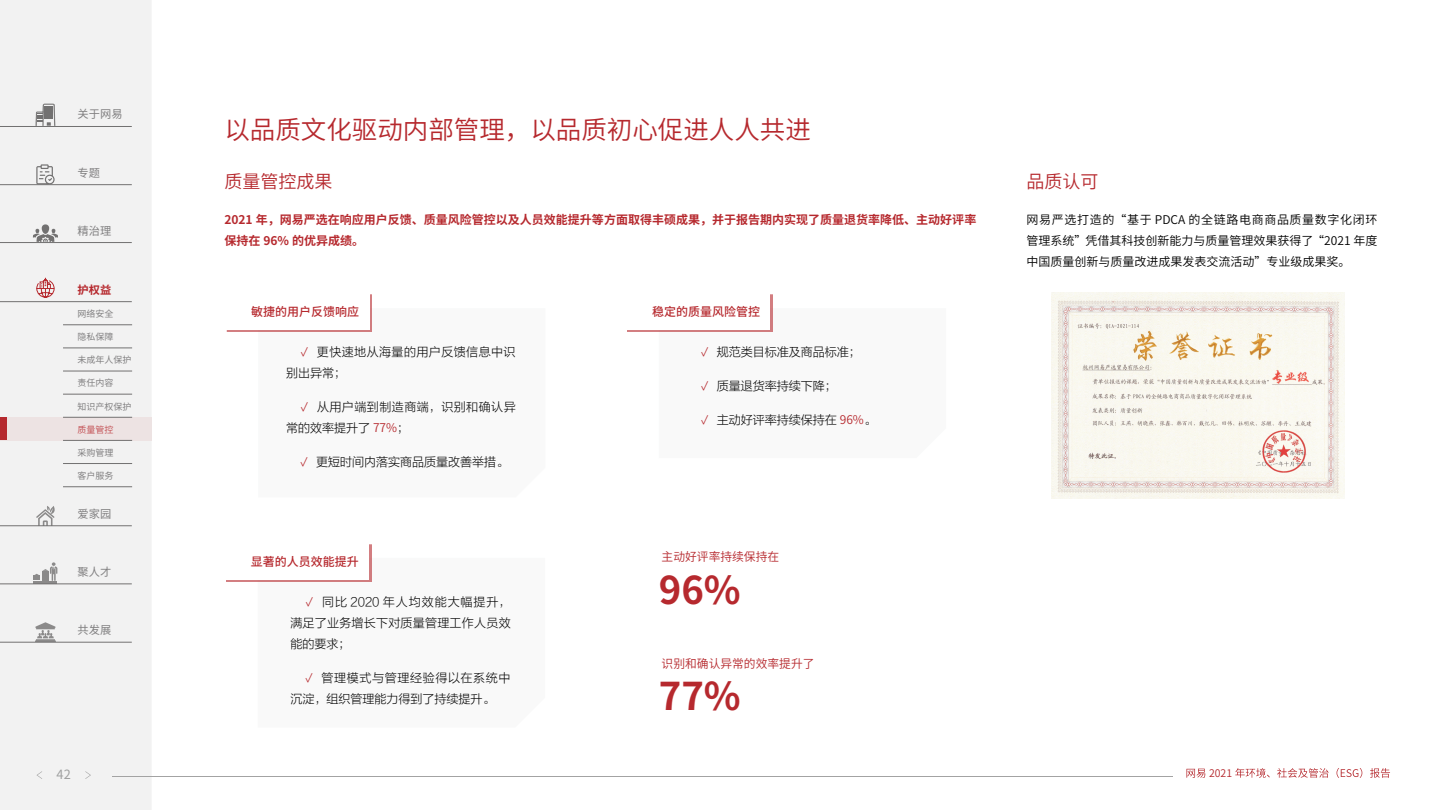
<style>
.page{position:relative;width:1440px;height:810px;background:#fff}
.page>*{position:absolute;margin:0;border:0;box-sizing:border-box;transform-origin:0 0}
.t1{font:700 38.25px "Source Han Sans SC";color:#b6292e}
.t2{font:25.5px "Source Han Sans SC";color:#b6292e}
.t3{font:18px "Source Han Sans SC";color:#b6292e}
.t4{font:12.75px "Source Han Sans SC";color:#9fa0a0}
.t5{font:12px/21px "FZLTXHJW GB1 0";color:#000;text-align:justify}
.t6{font:12px/21px "Source Han Sans SC";color:#000;text-align:justify}
.t7{font:700 12px/21px "Source Han Sans SC";color:#b6292e}
.t8{font:12px/21px "FZLTXHJW GB1 0";letter-spacing:.055em;color:#000}
.t9{font:12px/21px "FZLTXHJW GB1 0";letter-spacing:.04em;color:#000}
.t10{font:500 12px "Source Han Sans SC";color:#b6292e}
.t11{font:12px "Source Han Sans SC";color:#b6292e}
.t12{font:12px/21px "FZLTXHJW GB1 0";letter-spacing:.035em;color:#000}
.t13{font:11.25px "Source Han Sans SC";color:#807f80}
.t14{font:700 11.25px "Source Han Sans SC";color:#b6292e}
.t15{font:10.5px "Source Han Sans CN";color:#b5292e}
.t16{font:9px "Source Han Sans SC";color:#807f80}
.t17{font:9px "Source Han Sans SC";color:#c45458}
.s1{color:#b6292e}
.s2{font-family:"Source Han Sans SC";color:#b6292e}
</style>
<div class="page">
<div style="left:0;top:0;width:152px;height:810px;background:#f2f2f2"></div>
<svg style="left:36px;top:506px;width:19px;height:20px"></svg>
<hr style="left:34px;top:582px;width:23px;height:2px;background:#727171">
<svg style="left:34px;top:562px;width:23px;height:19px"></svg>
<svg style="left:35px;top:622px;width:21px;height:20px"></svg>
<hr style="left:0;top:642px;width:132px;height:1px;background:#727171">
<hr style="left:0;top:584px;width:132px;height:1px;background:#727171">
<hr style="left:0;top:526px;width:132px;height:1px;background:#727171">
<svg style="left:36px;top:277px;width:19px;height:21px"></svg>
<hr style="left:0;top:301px;width:132px;height:1px;background:#727171">
<svg style="left:33px;top:223px;width:25px;height:19px"></svg>
<hr style="left:0;top:242px;width:132px;height:1px;background:#727171">
<svg style="left:36px;top:104px;width:19px;height:22px"></svg>
<svg style="left:36px;top:164px;width:19px;height:20px"></svg>
<hr style="left:0;top:184px;width:132px;height:1px;background:#727171">
<hr style="left:0;top:126px;width:132px;height:1px;background:#727171">
<hr style="left:112px;top:776px;width:1061px;height:1px;background:#a3a3a3">
<svg style="left:1186px;top:769px;width:19px;height:9px"></svg>
<svg style="left:1235px;top:768px;width:35px;height:10px"></svg>
<svg style="left:1277px;top:768px;width:52px;height:10px"></svg>
<svg style="left:1337px;top:768px;width:25px;height:10px"></svg>
<svg style="left:1370px;top:768px;width:20px;height:10px"></svg>
<svg style="left:85px;top:771px;width:6px;height:8px"></svg>
<svg style="left:36px;top:771px;width:6px;height:8px"></svg>
<div style="left:227px;top:295px;width:145px;height:37px;background:#d07c7f"></div>
<div style="left:225px;top:292px;width:145px;height:38px;background:#fff"></div>
<div style="left:628px;top:295px;width:145px;height:37px;background:#d07c7f"></div>
<div style="left:626px;top:292px;width:144px;height:38px;background:#fff"></div>
<div style="left:226px;top:544px;width:146px;height:38px;background:#d07c7f"></div>
<div style="left:224px;top:542px;width:145px;height:38px;background:#fff"></div>
<img style="left:1052px;top:292px;width:292px;height:207px">
<div style="left:0;top:417px;width:152px;height:23px;background:#ede3e3"></div>
<hr style="left:63px;top:325px;width:69px;height:1px;background:#727171">
<hr style="left:63px;top:371px;width:69px;height:1px;background:#727171">
<hr style="left:63px;top:417px;width:69px;height:1px;background:#727171">
<hr style="left:63px;top:463px;width:69px;height:1px;background:#727171">
<hr style="left:63px;top:487px;width:69px;height:1px;background:#727171">
<hr style="left:63px;top:348px;width:69px;height:1px;background:#727171">
<hr style="left:63px;top:394px;width:69px;height:1px;background:#727171">
<hr style="left:63px;top:440px;width:69px;height:1px;background:#727171">
<div style="left:0;top:417px;width:7px;height:23px;background:#b5292e"></div>
<p class="t13" style="left:78px;top:108px;width:46px">关于网易</p>
<p class="t13" style="left:78px;top:166px;width:24px">专题</p>
<p class="t13" style="left:78px;top:224px;width:35px">精治理</p>
<p class="t14" style="left:78px;top:283px;width:35px">护权益</p>
<p class="t16" style="left:78px;top:308px;width:37px">网络安全</p>
<p class="t16" style="left:78px;top:332px;width:37px">隐私保障</p>
<p class="t16" style="left:78px;top:355px;width:55px">未成年人保护</p>
<p class="t16" style="left:78px;top:378px;width:37px">责任内容</p>
<p class="t16" style="left:78px;top:401px;width:55px">知识产权保护</p>
<p class="t17" style="left:78px;top:425px;width:37px">质量管控</p>
<p class="t16" style="left:78px;top:448px;width:37px">采购管理</p>
<p class="t16" style="left:78px;top:471px;width:37px">客户服务</p>
<p class="t13" style="left:78px;top:507px;width:35px">爱家园</p>
<p class="t13" style="left:78px;top:565px;width:35px">聚人才</p>
<p class="t13" style="left:78px;top:624px;width:35px">共发展</p>
<h2 class="t2" style="left:224px;top:116px;width:588px">以品质文化驱动内部管理，以品质初心促进人人共进</h2>
<h3 class="t3" style="left:224px;top:171px;width:109px">质量管控成果</h3>
<h3 class="t3" style="left:1027px;top:171px;width:73px">品质认可</h3>
<p class="t7" style="left:224px;top:210px;width:753px">2021 年，网易严选在响应用户反馈、质量风险管控以及人员效能提升等方面取得丰硕成果，并于报告期内实现了质量退货率降低、主动好评率保持在 96% 的优异成绩。</p>
<p class="t6" style="left:1027px;top:210px;width:352px">网易严选打造的“基于 PDCA 的全链路电商商品质量数字化闭环管理系统”凭借其科技创新能力与质量管理效果获得了“2021 年度中国质量创新与质量改进成果发表交流活动”专业级成果奖。</p>
<p class="t10" style="left:251px;top:305px;width:109px">敏捷的用户反馈响应</p>
<p class="t12" style="left:286px;top:342px;width:231px;text-indent:12px"><span class="s1">√</span> 更快速地从海量的用户反馈信息中识别出异常；</p>
<p class="t9" style="left:286px;top:397px;width:231px;text-indent:12px"><span class="s1">√</span> 从用户端到制造商端，识别和确认异常的效率提升了 <span class="s2">77%</span>；</p>
<p class="t5" style="left:298px;top:452px;width:211px"><span class="s1">√</span> 更短时间内落实商品质量改善举措。</p>
<p class="t10" style="left:652px;top:305px;width:109px">稳定的质量风险管控</p>
<p class="t5" style="left:699px;top:342px;width:163px"><span class="s1">√</span> 规范类目标准及商品标准；</p>
<p class="t5" style="left:699px;top:376px;width:139px"><span class="s1">√</span> 质量退货率持续下降；</p>
<p class="t5" style="left:699px;top:410px;width:179px"><span class="s1">√</span> 主动好评率持续保持在 <span class="s2">96%</span>。</p>
<p class="t10" style="left:251px;top:554px;width:109px">显著的人员效能提升</p>
<p class="t5" style="left:290px;top:592px;width:222px;text-indent:13px"><span class="s1">√</span> 同比 2020 年人均效能大幅提升，满足了业务增长下对质量管理工作人员效能的要求；</p>
<p class="t8" style="left:290px;top:668px;width:222px;text-indent:13px"><span class="s1">√</span> 管理模式与管理经验得以在系统中沉淀，组织管理能力得到了持续提升。</p>
<p class="t11" style="left:662px;top:550px;width:119px">主动好评率持续保持在</p>
<h1 class="t1" style="left:659px;top:568px;width:83px">96%</h1>
<p class="t11" style="left:662px;top:657px;width:154px">识别和确认异常的效率提升了</p>
<h1 class="t1" style="left:659px;top:675px;width:83px">77%</h1>
<p class="t4" style="left:57px;top:767px;width:16px">42</p>
<p class="t15" style="left:1209px;top:767px;width:25px">2021</p>
</div>
